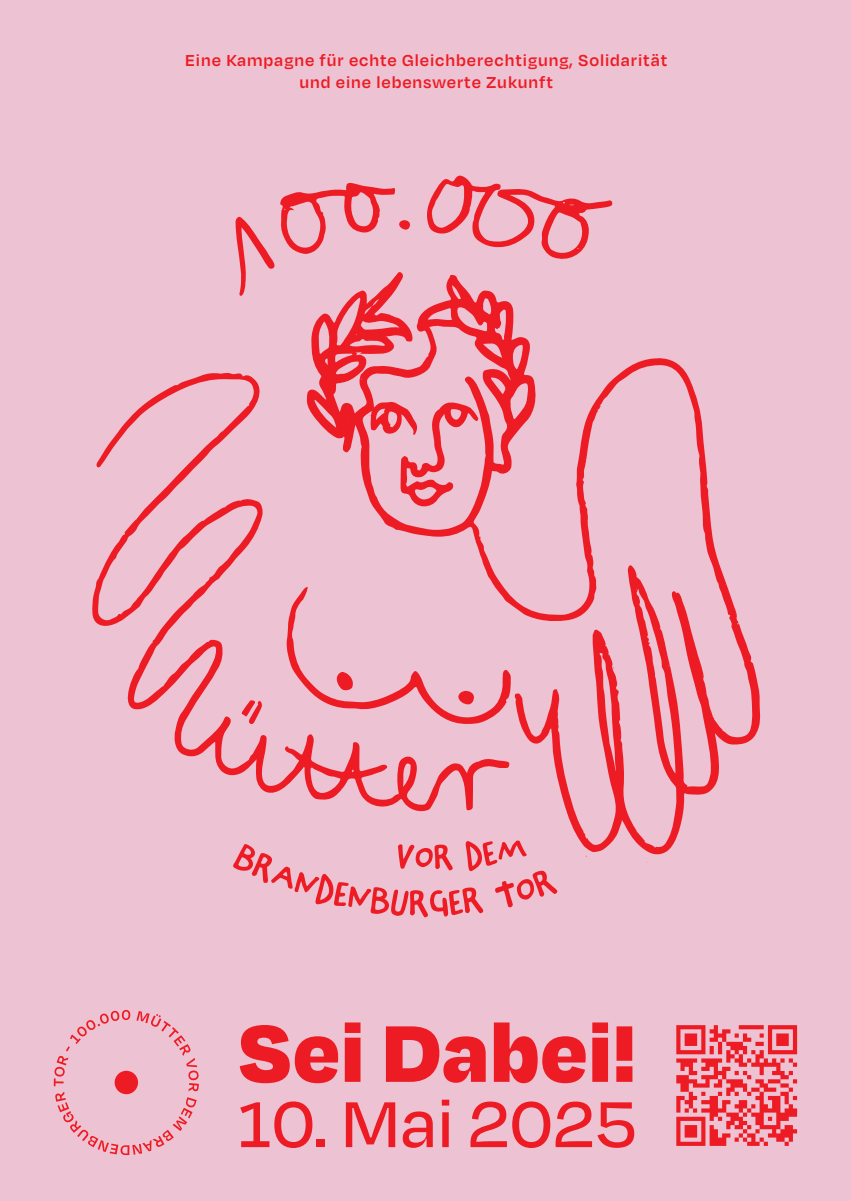
<style>
.page{position:relative;width:851px;height:1201px;background:#fff}
.page>*{position:absolute;margin:0;border:0;box-sizing:border-box;transform-origin:0 0}
.t1{font:900 92.4px "Degular";letter-spacing:.01em;color:#ed1c24}
.t2{font:500 74.55px "Degular";color:#ed1c24}
.t3{font:600 18.3px/22.4px "Degular";letter-spacing:.05em;color:#ed1c24;text-align:center}
</style>
<div class="page">
<div style="left:0;top:0;width:850px;height:1200px;background:#edc2d3"></div>
<svg style="left:427px;top:175px;width:185px;height:84px"></svg>
<svg style="left:311px;top:274px;width:450px;height:580px"></svg>
<svg style="left:597px;top:404px;width:5px;height:6px"></svg>
<svg style="left:92px;top:372px;width:417px;height:440px"></svg>
<svg style="left:240px;top:700px;width:22px;height:24px"></svg>
<svg style="left:233px;top:840px;width:324px;height:77px"></svg>
<svg style="left:235px;top:183px;width:175px;height:113px"></svg>
<svg style="left:676px;top:1025px;width:121px;height:120px"></svg>
<svg style="left:54px;top:1010px;width:145px;height:145px"></svg>
<p class="t3" style="left:185px;top:50px;width:483px">Eine Kampagne für echte Gleichberechtigung, Solidarität und eine lebenswerte Zukunft</p>
<h1 class="t1" style="left:238px;top:995px;width:399px">Sei Dabei!</h1>
<h2 class="t2" style="left:238px;top:1077px;width:401px">10. Mai 2025</h2>
</div>
